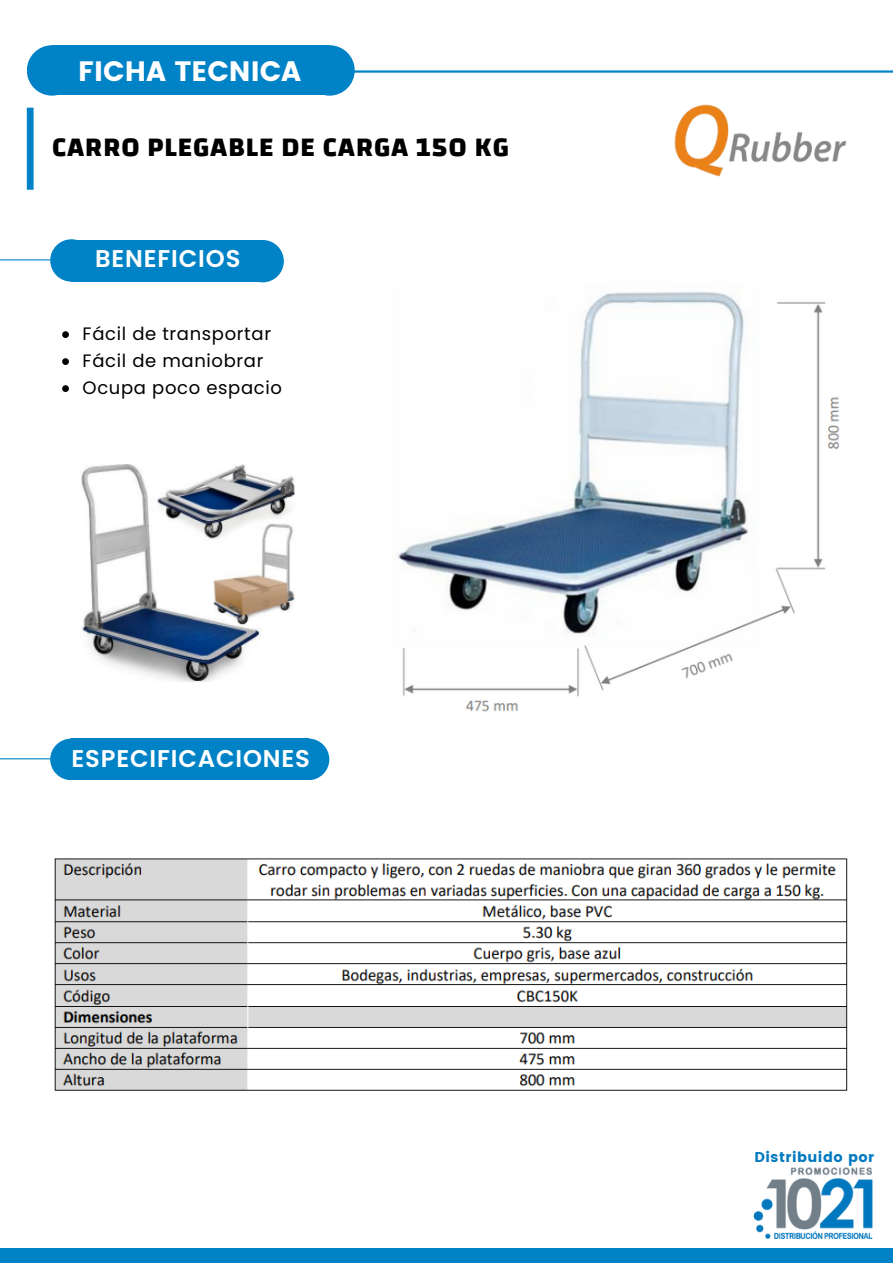
<style>
.page{position:relative;width:893px;height:1264px;background:#fff}
.page>*{position:absolute;margin:0;border:0;box-sizing:border-box;transform-origin:0 0}
.t1{font:28.05px "Poppins";color:#fff}
.t2{font:700 27.75px "Changa";letter-spacing:.035em;color:#000}
.t3{font:600 24.15px "Poppins";letter-spacing:.035em;color:#fff}
.t4{font:18px/27px "Poppins";letter-spacing:.035em;color:#000}
.t5{font:14.25px "Poppins";letter-spacing:.035em;color:#0179bf}
</style>
<div class="page">
<div style="left:27px;top:45px;width:50px;height:51px;background:#0083c6;border-radius:50%"></div>
<hr style="left:301px;top:70px;width:591px;height:3px;background:#0083c6">
<div style="left:304px;top:45px;width:51px;height:51px;background:#0083c6;border-radius:50%"></div>
<div style="left:52px;top:45px;width:276px;height:50px;background:#0083c6"></div>
<div style="left:27px;top:108px;width:7px;height:82px;background:#0083c6"></div>
<div style="left:50px;top:738px;width:43px;height:42px;background:#0083c6;border-radius:50%"></div>
<div style="left:71px;top:738px;width:237px;height:42px;background:#0083c6"></div>
<div style="left:287px;top:738px;width:42px;height:42px;background:#0083c6;border-radius:50%"></div>
<hr style="left:0;top:758px;width:51px;height:1px;background:#0083c6">
<img style="left:753px;top:1167px;width:120px;height:70px">
<div style="left:0;top:1247px;width:892px;height:15px;background:#0083c6"></div>
<div style="left:50px;top:239px;width:43px;height:43px;background:#0083c6;border-radius:50%"></div>
<div style="left:71px;top:240px;width:190px;height:42px;background:#0083c6"></div>
<div style="left:241px;top:240px;width:43px;height:42px;background:#0083c6;border-radius:50%"></div>
<hr style="left:0;top:259px;width:51px;height:1px;background:#0083c6">
<img style="left:674px;top:104px;width:173px;height:73px">
<img style="left:398px;top:291px;width:442px;height:421px">
<img style="left:81px;top:464px;width:214px;height:218px">
<img style="left:54px;top:858px;width:794px;height:233px">
<svg style="left:62px;top:331px;width:7px;height:7px"></svg>
<svg style="left:62px;top:358px;width:7px;height:7px"></svg>
<svg style="left:62px;top:385px;width:7px;height:7px"></svg>
<h1 class="t1" style="left:78px;top:55px;width:224px">FICHA TECNICA</h1>
<h2 class="t2" style="left:52px;top:130px;width:458px">CARRO PLEGABLE DE CARGA 150 KG</h2>
<h3 class="t3" style="left:95px;top:242px;width:147px">BENEFICIOS</h3>
<p class="t4" style="left:83px;top:320px;width:201px">Fácil de transportar<br>Fácil de maniobrar<br>Ocupa poco espacio</p>
<h3 class="t3" style="left:71px;top:741px;width:240px">ESPECIFICACIONES</h3>
<p class="t5" style="left:754px;top:1148px;width:121px">Distribuido por</p>
</div>
